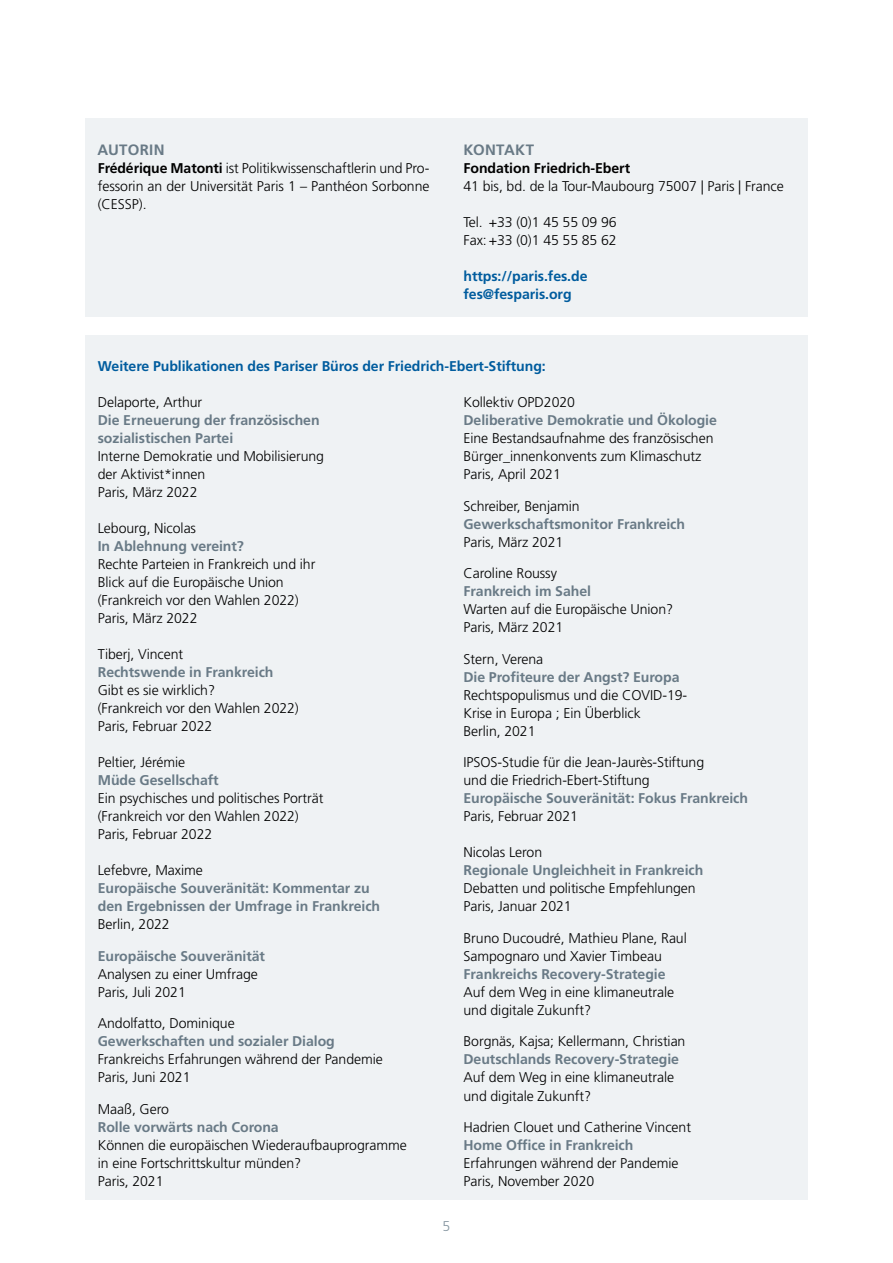
<style>
.page{position:relative;width:893px;height:1263px;background:#fff}
.page>*{position:absolute;margin:0;border:0;box-sizing:border-box;transform-origin:0 0}
.t1{font:700 15px "Frutiger LT Pro";letter-spacing:.02em;color:#697a86}
.t2{font:300 14.1px/18px "Frutiger LT Pro";letter-spacing:-.005em;color:#000}
.t3{font:700 14.1px/18px "Frutiger LT Pro";letter-spacing:-.005em;color:#697a86}
.t4{font:700 14.1px/18px "Frutiger LT Pro";letter-spacing:-.005em;color:#005c9e}
.t5{font:700 14.1px "Frutiger LT Pro";letter-spacing:-.005em;color:#000}
.t6{font:300 14.1px "Frutiger LT Pro";color:#8595a0}
.s1{font-weight:700}
</style>
<div class="page">
<div style="left:85px;top:119px;width:723px;height:198px;background:#eff2f4"></div>
<div style="left:85px;top:335px;width:723px;height:864px;background:#eff2f4"></div>
<p class="t1" style="left:97px;top:141px;width:69px">AUTORIN</p>
<p class="t2" style="left:98px;top:159px;width:333px;text-align:justify"><span class="s1">Frédérique Matonti</span> ist Politikwissenschaftlerin und Pro&shy;fessorin an der Universität Paris 1 – Panthéon Sorbonne (CESSP).</p>
<p class="t1" style="left:463px;top:141px;width:72px">KONTAKT</p>
<p class="t5" style="left:463px;top:160px;width:168px">Fondation Friedrich-Ebert</p>
<p class="t2" style="left:463px;top:177px;width:322px">41 bis, bd. de la Tour-Maubourg 75007 | Paris | France</p>
<p class="t2" style="left:463px;top:213px;width:155px">Tel. +33 (0)1 45 55 09 96<br>Fax:+33 (0)1 45 55 85 62</p>
<p class="t4" style="left:463px;top:267px;width:126px">https://paris.fes.de fes@fesparis.org</p>
<p class="t4" style="left:98px;top:357px;width:449px">Weitere Publikationen des Pariser Büros der Friedrich-Ebert-Stiftung:</p>
<p class="t2" style="left:98px;top:393px;width:106px">Delaporte, Arthur</p>
<p class="t3" style="left:98px;top:411px;width:223px">Die Erneuerung der französischen sozialistischen Partei</p>
<p class="t2" style="left:98px;top:447px;width:228px">Interne Demokratie und Mobilisierung der Aktivist*innen<br>Paris, März 2022</p>
<p class="t2" style="left:98px;top:519px;width:100px">Lebourg, Nicolas</p>
<p class="t3" style="left:98px;top:537px;width:148px">In Ablehnung vereint?</p>
<p class="t2" style="left:98px;top:555px;width:219px">Rechte Parteien in Frankreich und ihr<br>Blick auf die Europäische Union (Frankreich vor den Wahlen 2022)<br>Paris, März 2022</p>
<p class="t2" style="left:98px;top:645px;width:87px">Tiberj, Vincent</p>
<p class="t3" style="left:98px;top:663px;width:177px">Rechtswende in Frankreich</p>
<p class="t2" style="left:98px;top:681px;width:203px">Gibt es sie wirklich?<br>(Frankreich vor den Wahlen 2022)<br>Paris, Februar 2022</p>
<p class="t2" style="left:98px;top:753px;width:89px">Peltier, Jérémie</p>
<p class="t3" style="left:98px;top:771px;width:122px">Müde Gesellschaft</p>
<p class="t2" style="left:98px;top:789px;width:227px">Ein psychisches und politisches Porträt (Frankreich vor den Wahlen 2022)<br>Paris, Februar 2022</p>
<p class="t2" style="left:98px;top:861px;width:107px">Lefebvre, Maxime</p>
<p class="t3" style="left:98px;top:879px;width:284px">Europäische Souveränität: Kommentar zu den Ergebnissen der Umfrage in Frankreich</p>
<p class="t2" style="left:98px;top:915px;width:73px">Berlin, 2022</p>
<p class="t3" style="left:98px;top:947px;width:169px">Europäische Souveränität</p>
<p class="t2" style="left:98px;top:965px;width:162px">Analysen zu einer Umfrage<br>Paris, Juli 2021</p>
<p class="t2" style="left:98px;top:1014px;width:138px">Andolfatto, Dominique</p>
<p class="t3" style="left:98px;top:1032px;width:239px">Gewerkschaften und sozialer Dialog</p>
<p class="t2" style="left:98px;top:1050px;width:287px">Frankreichs Erfahrungen während der Pandemie<br>Paris, Juni 2021</p>
<p class="t2" style="left:98px;top:1100px;width:73px">Maaß, Gero</p>
<p class="t3" style="left:98px;top:1118px;width:182px">Rolle vorwärts nach Corona</p>
<p class="t2" style="left:98px;top:1136px;width:311px">Können die europäischen Wiederaufbauprogramme in eine Fortschrittskultur münden?<br>Paris, 2021</p>
<p class="t2" style="left:463px;top:393px;width:113px">Kollektiv OPD2020</p>
<p class="t3" style="left:463px;top:411px;width:255px">Deliberative Demokratie und Ökologie</p>
<p class="t2" style="left:463px;top:429px;width:252px">Eine Bestandsaufnahme des französischen<br>Bürger_innenkonvents zum Klimaschutz<br>Paris, April 2021</p>
<p class="t2" style="left:463px;top:497px;width:118px">Schreiber, Benjamin</p>
<p class="t3" style="left:463px;top:515px;width:223px">Gewerkschaftsmonitor Frankreich</p>
<p class="t2" style="left:463px;top:533px;width:101px">Paris, März 2021</p>
<p class="t2" style="left:463px;top:564px;width:95px">Caroline Roussy</p>
<p class="t3" style="left:463px;top:582px;width:129px">Frankreich im Sahel</p>
<p class="t2" style="left:463px;top:600px;width:211px">Warten auf die Europäische Union?<br>Paris, März 2021</p>
<p class="t2" style="left:463px;top:650px;width:81px">Stern, Verena</p>
<p class="t3" style="left:463px;top:668px;width:218px">Die Profiteure der Angst? Europa</p>
<p class="t2" style="left:463px;top:686px;width:225px">Rechtspopulismus und die COVID-19-<br>Krise in Europa ; Ein Überblick<br>Berlin, 2021</p>
<p class="t2" style="left:463px;top:753px;width:242px">IPSOS-Studie für die Jean-Jaurès-Stiftung und die Friedrich-Ebert-Stiftung</p>
<p class="t3" style="left:463px;top:789px;width:286px">Europäische Souveränität: Fokus Frankreich</p>
<p class="t2" style="left:463px;top:807px;width:116px">Paris, Februar 2021</p>
<p class="t2" style="left:463px;top:844px;width:80px">Nicolas Leron</p>
<p class="t3" style="left:463px;top:861px;width:241px">Regionale Ungleichheit in Frankreich</p>
<p class="t2" style="left:463px;top:880px;width:234px">Debatten und politische Empfehlungen<br>Paris, Januar 2021</p>
<p class="t2" style="left:463px;top:929px;width:225px">Bruno Ducoudré, Mathieu Plane, Raul<br>Sampognaro und Xavier Timbeau</p>
<p class="t3" style="left:463px;top:965px;width:204px">Frankreichs Recovery-Strategie</p>
<p class="t2" style="left:463px;top:983px;width:212px">Auf dem Weg in eine klimaneutrale und digitale Zukunft?</p>
<p class="t2" style="left:463px;top:1033px;width:223px">Borgnäs, Kajsa; Kellermann, Christian</p>
<p class="t3" style="left:463px;top:1051px;width:217px">Deutschlands Recovery-Strategie</p>
<p class="t2" style="left:463px;top:1069px;width:212px">Auf dem Weg in eine klimaneutrale und digitale Zukunft?</p>
<p class="t2" style="left:463px;top:1118px;width:229px">Hadrien Clouet und Catherine Vincent</p>
<p class="t3" style="left:463px;top:1136px;width:171px">Home Office in Frankreich</p>
<p class="t2" style="left:463px;top:1154px;width:217px">Erfahrungen während der Pandemie<br>Paris, November 2020</p>
<p class="t6" style="left:443px;top:1218px;width:9px">5</p>
</div>
